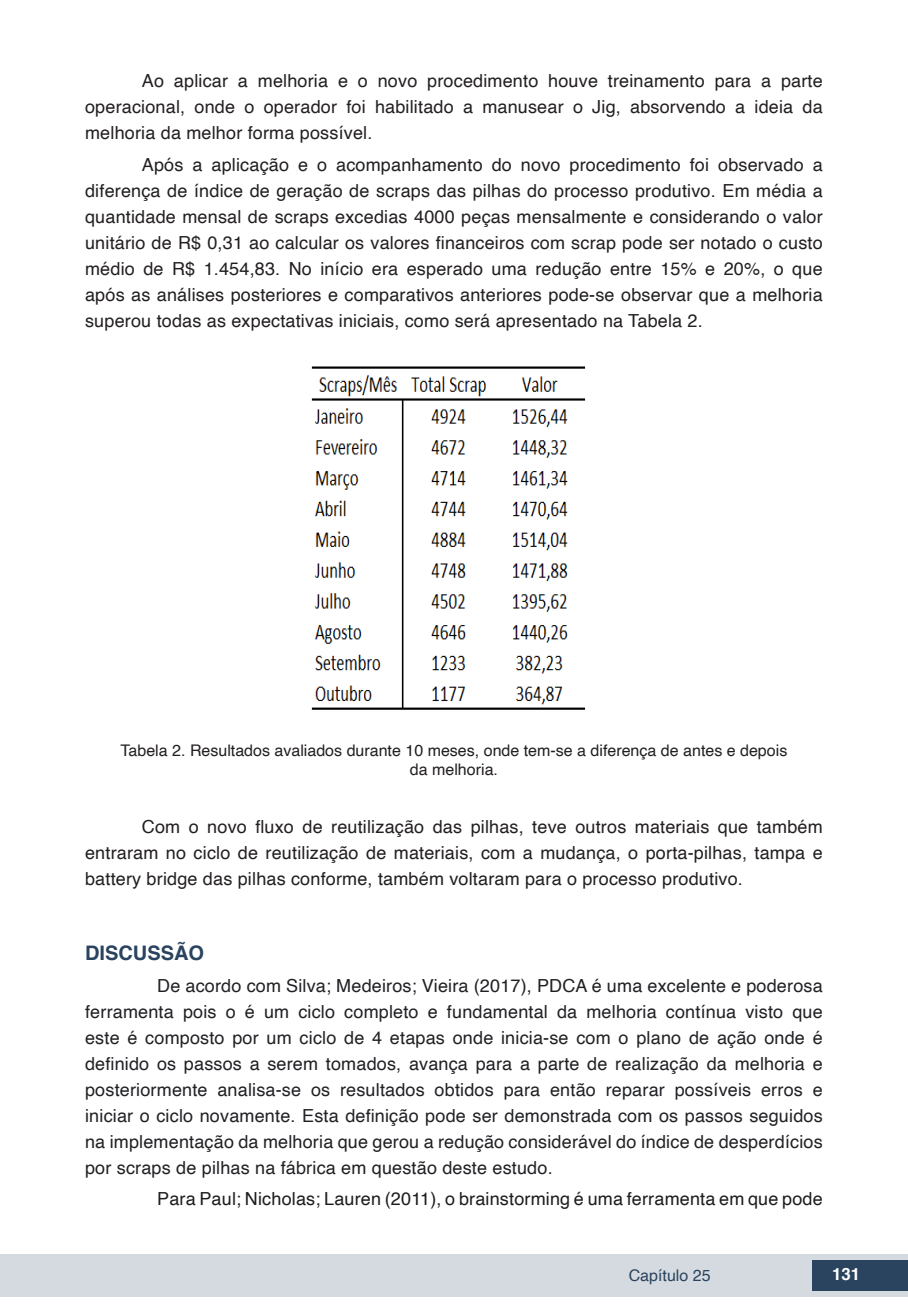
<style>
.page{position:relative;width:908px;height:1304px;background:#fff}
.page>*{position:absolute;margin:0;border:0;box-sizing:border-box;transform-origin:0 0}
.TITULOS{font:700 20px "Helvetica";color:#2a435e}
.txt{font:18px/26px "Helvetica";letter-spacing:.01em;color:#231f20;text-align:justify}
.txt-2{font:18px/26px "Helvetica";letter-spacing:.01em;color:#202124;text-align:justify}
.txt-3{font:18px "Helvetica";letter-spacing:.01em;color:#1c1d1e}
.t1{font:700 16.8px "Helvetica";color:#fff}
.imagens_graf_tab{font:16px/19.2px "Helvetica";color:#231f20;text-align:center}
.t2{font:16px "Helvetica";color:#2a435e}
</style>
<div class="page">
<div style="left:0;top:1254px;width:906px;height:43px;background:#d4dadf"></div>
<div style="left:812px;top:1261px;width:95px;height:30px;background:#2a435e"></div>
<img style="left:311px;top:366px;width:275px;height:344px">
<p class="txt" style="left:85px;top:68px;width:738px;text-indent:57px">Ao aplicar a melhoria e o novo procedimento houve treinamento para a parte operacional, onde o operador foi habilitado a manusear o Jig, absorvendo a ideia da melhoria da melhor forma possível.</p>
<p class="txt" style="left:85px;top:152px;width:738px;text-indent:57px">Após a aplicação e o acompanhamento do novo procedimento foi observado a diferença de índice de geração de scraps das pilhas do processo produtivo. Em média a quantidade mensal de scraps excedias 4000 peças mensalmente e considerando o valor unitário de R$ 0,31 ao calcular os valores financeiros com scrap pode ser notado o custo médio de R$ 1.454,83. No início era esperado uma redução entre 15% e 20%, o que após as análises posteriores e comparativos anteriores pode-se observar que a melhoria superou todas as expectativas iniciais, como será apresentado na Tabela 2.</p>
<p class="imagens_graf_tab" style="left:120px;top:741px;width:668px">Tabela 2. Resultados avaliados durante 10 meses, onde tem-se a diferença de antes e depois da melhoria.</p>
<p class="txt" style="left:85px;top:814px;width:738px;text-indent:57px">Com o novo fluxo de reutilização das pilhas, teve outros materiais que também entraram no ciclo de reutilização de materiais, com a mudança, o porta-pilhas, tampa e battery bridge das pilhas conforme, também voltaram para o processo produtivo.</p>
<p class="TITULOS" style="left:85px;top:937px;width:120px">DISCUSSÃO</p>
<p class="txt-2" style="left:85px;top:973px;width:738px;text-indent:72px">De acordo com Silva; Medeiros; Vieira (2017), PDCA é uma excelente e poderosa ferramenta pois o é um ciclo completo e fundamental da melhoria contínua visto que este é composto por um ciclo de 4 etapas onde inicia-se com o plano de ação onde é definido os passos a serem tomados, avança para a parte de realização da melhoria e posteriormente analisa-se os resultados obtidos para então reparar possíveis erros e iniciar o ciclo novamente. Esta definição pode ser demonstrada com os passos seguidos na implementação da melhoria que gerou a redução considerável do índice de desperdícios por scraps de pilhas na fábrica em questão deste estudo.</p>
<p class="txt-3" style="left:157px;top:1185px;width:666px">Para Paul; Nicholas; Lauren (2011), o brainstorming é uma ferramenta em que pode</p>
<p class="t2" style="left:628px;top:1263px;width:83px">Capítulo 25</p>
<p class="t1" style="left:831px;top:1261px;width:30px">131</p>
</div>
